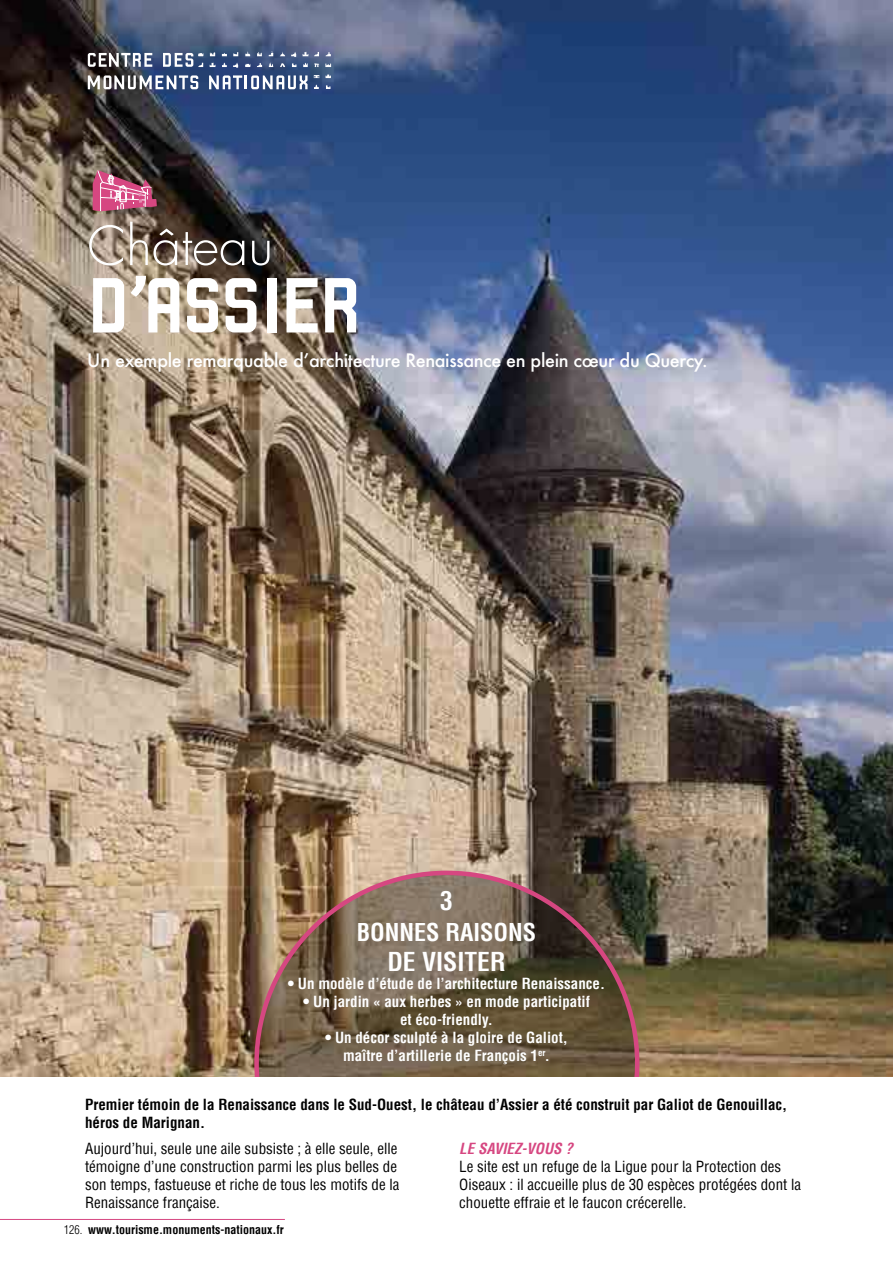
<style>
.page{position:relative;width:893px;height:1263px;background:#fff}
.page>*{position:absolute;margin:0;border:0;box-sizing:border-box;transform-origin:0 0}
.t1{font:82.5px "Robust CMN";letter-spacing:-.05em;color:#fff}
.t2{font:300 52.5px "Futura";color:#fff}
.t3{font:700 condensed 25.5px "Helvetica";color:#fff}
.t4{font:700 condensed 24px "Helvetica";color:#fff}
.t5{font:500 18px "Futura";letter-spacing:-.02em;color:#fff}
.t6{font:condensed 15px/18px "Helvetica";color:#000}
.t7{font:700 condensed 15px/18px "Helvetica";color:#fff;text-align:center}
.t8{font:700 condensed 15px/18px "Helvetica";color:#000}
.t9{font:italic 700 condensed 15px "Helvetica";color:#d64781}
.t10{font:700 condensed 12px "Helvetica";color:#000}
.s1{font-weight:300}
</style>
<div class="page">
<img style="left:0;top:0;width:893px;height:1077px">
<svg style="left:257px;top:873px;width:380px;height:380px;background:#6d5b47"></svg>
<svg style="left:314px;top:52px;width:5px;height:4px"></svg>
<svg style="left:269px;top:51px;width:4px;height:5px"></svg>
<svg style="left:292px;top:63px;width:4px;height:4px"></svg>
<svg style="left:280px;top:63px;width:5px;height:4px"></svg>
<svg style="left:257px;top:63px;width:5px;height:4px"></svg>
<svg style="left:303px;top:51px;width:5px;height:5px"></svg>
<svg style="left:326px;top:52px;width:5px;height:4px"></svg>
<svg style="left:326px;top:85px;width:4px;height:4px"></svg>
<svg style="left:325px;top:74px;width:6px;height:4px"></svg>
<svg style="left:314px;top:75px;width:5px;height:3px"></svg>
<svg style="left:210px;top:52px;width:5px;height:4px"></svg>
<svg style="left:222px;top:62px;width:5px;height:5px"></svg>
<svg style="left:257px;top:52px;width:5px;height:4px"></svg>
<svg style="left:245px;top:51px;width:5px;height:5px"></svg>
<svg style="left:245px;top:63px;width:5px;height:4px"></svg>
<svg style="left:233px;top:52px;width:5px;height:4px"></svg>
<svg style="left:303px;top:62px;width:5px;height:5px"></svg>
<svg style="left:280px;top:51px;width:5px;height:5px"></svg>
<svg style="left:233px;top:62px;width:5px;height:6px"></svg>
<svg style="left:325px;top:64px;width:6px;height:3px"></svg>
<svg style="left:269px;top:62px;width:4px;height:5px"></svg>
<svg style="left:314px;top:84px;width:5px;height:5px"></svg>
<svg style="left:210px;top:62px;width:5px;height:5px"></svg>
<svg style="left:291px;top:51px;width:5px;height:6px"></svg>
<svg style="left:314px;top:63px;width:5px;height:4px"></svg>
<svg style="left:222px;top:53px;width:5px;height:3px"></svg>
<svg style="left:163px;top:52px;width:40px;height:15px"></svg>
<svg style="left:88px;top:53px;width:64px;height:14px"></svg>
<svg style="left:209px;top:75px;width:99px;height:14px"></svg>
<svg style="left:88px;top:75px;width:110px;height:14px"></svg>
<div style="left:0;top:1077px;width:893px;height:186px;background:#fff"></div>
<hr style="left:0;top:1219px;width:285px;height:1px;background:#d64781">
<svg style="left:93px;top:170px;width:64px;height:41px;background:#ae5d7a"></svg>
<h2 class="t2" style="left:87px;top:214px;width:187px">Château</h2>
<h1 class="t1" style="left:87px;top:260px;width:276px">D’ASSIER</h1>
<p class="t5" style="left:87px;top:348px;width:622px">Un exemple remarquable d’architecture Renaissance en plein cœur du Quercy.</p>
<h3 class="t3" style="left:440px;top:885px;width:14px">3</h3>
<h3 class="t4" style="left:357px;top:917px;width:181px">BONNES RAISONS</h3>
<h3 class="t3" style="left:387px;top:946px;width:120px">DE VISITER</h3>
<p class="t7" style="left:288px;top:975px;width:319px">• Un modèle d’étude de l’architecture Renaissance.</p>
<p class="t7" style="left:303px;top:993px;width:288px">• Un jardin « aux herbes » en mode participatif et éco-friendly.</p>
<p class="t7" style="left:325px;top:1029px;width:244px">• Un décor sculpté à la gloire de Galiot, maître d’artillerie de François 1<sup>er</sup>.</p>
<p class="t8" style="left:85px;top:1095px;width:704px">Premier témoin de la Renaissance dans le Sud-Ouest, le château d’Assier a été construit par Galiot de Genouillac, héros de Marignan.</p>
<p class="t6" style="left:85px;top:1139px;width:316px">Aujourd’hui, seule une aile subsiste ; à elle seule, elle témoigne d’une construction parmi les plus belles de son temps, fastueuse et riche de tous les motifs de la Renaissance française.</p>
<p class="t9" style="left:459px;top:1139px;width:115px">LE SAVIEZ-VOUS ?</p>
<p class="t6" style="left:459px;top:1157px;width:343px">Le site est un refuge de la Ligue pour la Protection des<br>Oiseaux : il accueille plus de 30 espèces protégées dont la chouette effraie et le faucon crécerelle.</p>
<p class="t10" style="left:64px;top:1221px;width:221px"><span class="s1">126.</span> www.tourisme.monuments-nationaux.fr</p>
</div>
